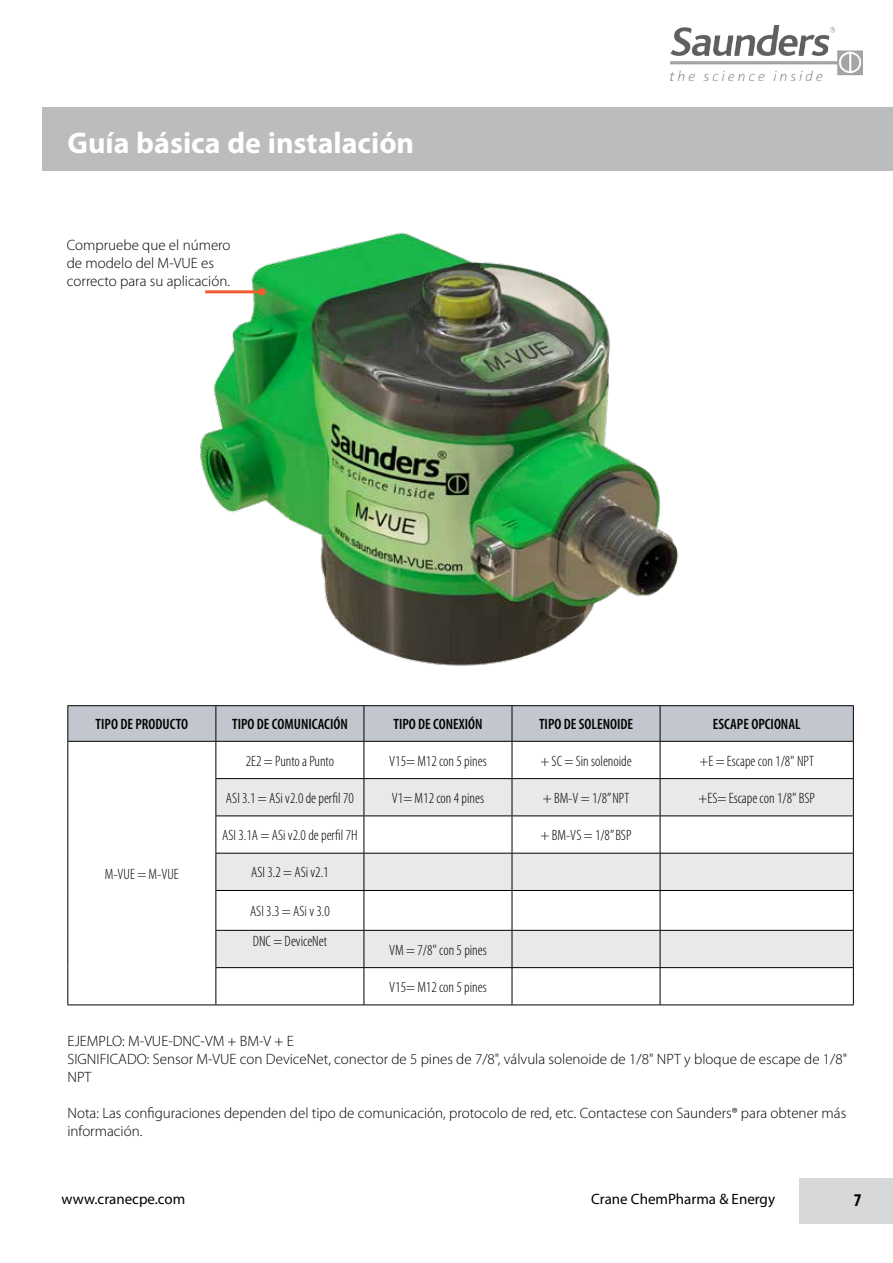
<style>
.page{position:relative;width:893px;height:1263px;background:#fff}
.page>*{position:absolute;margin:0;border:0;box-sizing:border-box;transform-origin:0 0}
.t1{font:700 30px "Myriad Pro";color:#fff}
.t2{font:700 condensed 18px "Myriad Pro";color:#000}
.t3{font:300 15px/18px "Myriad Pro";color:#000}
.t4{font:300 condensed 15px/29.5px "Myriad Pro";color:#000}
.t5{font:600 condensed 15px "Myriad Pro";color:#000}
.t6{font:15px "Myriad Pro";color:#000}
</style>
<div class="page">
<img style="left:671px;top:26px;width:191px;height:54px">
<div style="left:43px;top:107px;width:850px;height:64px;background:#babcbe"></div>
<div style="left:799px;top:1178px;width:94px;height:45px;background:#d5d7d8"></div>
<img style="left:200px;top:232px;width:479px;height:434px">
<div style="left:68px;top:706px;width:785px;height:35px;background:#c2c6ce"></div>
<svg style="left:216px;top:779px;width:637px;height:188px;fill:#e9e9ea"></svg>
<hr style="left:67px;top:1004px;width:149px;height:1px;background:#000">
<hr style="left:67px;top:705px;width:149px;height:1px;background:#000">
<hr style="left:67px;top:706px;width:1px;height:35px;background:#000">
<hr style="left:216px;top:705px;width:148px;height:1px;background:#000">
<hr style="left:215px;top:706px;width:1px;height:35px;background:#000">
<hr style="left:364px;top:705px;width:148px;height:1px;background:#000">
<hr style="left:364px;top:706px;width:1px;height:35px;background:#000">
<hr style="left:512px;top:705px;width:148px;height:1px;background:#000">
<hr style="left:512px;top:706px;width:1px;height:35px;background:#000">
<hr style="left:660px;top:705px;width:194px;height:1px;background:#000">
<hr style="left:660px;top:706px;width:1px;height:35px;background:#000">
<hr style="left:853px;top:706px;width:1px;height:35px;background:#000">
<hr style="left:67px;top:741px;width:149px;height:1px;background:#000">
<hr style="left:67px;top:742px;width:1px;height:37px;background:#000">
<hr style="left:216px;top:741px;width:148px;height:1px;background:#000">
<hr style="left:215px;top:742px;width:1px;height:36px;background:#000">
<hr style="left:364px;top:741px;width:148px;height:1px;background:#000">
<hr style="left:364px;top:742px;width:1px;height:36px;background:#000">
<hr style="left:512px;top:741px;width:148px;height:1px;background:#000">
<hr style="left:512px;top:742px;width:1px;height:36px;background:#000">
<hr style="left:660px;top:741px;width:194px;height:1px;background:#000">
<hr style="left:660px;top:742px;width:1px;height:36px;background:#000">
<hr style="left:853px;top:742px;width:1px;height:36px;background:#000">
<hr style="left:67px;top:779px;width:1px;height:37px;background:#000">
<hr style="left:215px;top:778px;width:149px;height:1px;background:#000">
<hr style="left:215px;top:779px;width:1px;height:36px;background:#000">
<hr style="left:364px;top:778px;width:148px;height:1px;background:#000">
<hr style="left:364px;top:779px;width:1px;height:36px;background:#000">
<hr style="left:512px;top:778px;width:148px;height:1px;background:#000">
<hr style="left:512px;top:779px;width:1px;height:36px;background:#000">
<hr style="left:660px;top:778px;width:194px;height:1px;background:#000">
<hr style="left:660px;top:779px;width:1px;height:36px;background:#000">
<hr style="left:853px;top:779px;width:1px;height:36px;background:#000">
<hr style="left:67px;top:816px;width:1px;height:37px;background:#000">
<hr style="left:215px;top:815px;width:149px;height:1px;background:#000">
<hr style="left:215px;top:816px;width:1px;height:37px;background:#000">
<hr style="left:364px;top:815px;width:148px;height:1px;background:#000">
<hr style="left:364px;top:816px;width:1px;height:37px;background:#000">
<hr style="left:512px;top:815px;width:148px;height:1px;background:#000">
<hr style="left:512px;top:816px;width:1px;height:37px;background:#000">
<hr style="left:660px;top:815px;width:194px;height:1px;background:#000">
<hr style="left:660px;top:816px;width:1px;height:37px;background:#000">
<hr style="left:853px;top:816px;width:1px;height:37px;background:#000">
<hr style="left:67px;top:853px;width:1px;height:37px;background:#000">
<hr style="left:215px;top:853px;width:149px;height:1px;background:#000">
<hr style="left:215px;top:853px;width:1px;height:37px;background:#000">
<hr style="left:364px;top:853px;width:148px;height:1px;background:#000">
<hr style="left:364px;top:853px;width:1px;height:37px;background:#000">
<hr style="left:512px;top:853px;width:148px;height:1px;background:#000">
<hr style="left:512px;top:853px;width:1px;height:37px;background:#000">
<hr style="left:660px;top:853px;width:194px;height:1px;background:#000">
<hr style="left:660px;top:853px;width:1px;height:37px;background:#000">
<hr style="left:853px;top:853px;width:1px;height:37px;background:#000">
<hr style="left:67px;top:890px;width:1px;height:40px;background:#000">
<hr style="left:215px;top:890px;width:149px;height:1px;background:#000">
<hr style="left:215px;top:891px;width:1px;height:39px;background:#000">
<hr style="left:364px;top:890px;width:148px;height:1px;background:#000">
<hr style="left:364px;top:891px;width:1px;height:39px;background:#000">
<hr style="left:512px;top:890px;width:148px;height:1px;background:#000">
<hr style="left:512px;top:891px;width:1px;height:39px;background:#000">
<hr style="left:660px;top:890px;width:194px;height:1px;background:#000">
<hr style="left:660px;top:891px;width:1px;height:39px;background:#000">
<hr style="left:853px;top:891px;width:1px;height:39px;background:#000">
<hr style="left:67px;top:930px;width:1px;height:38px;background:#000">
<hr style="left:215px;top:930px;width:149px;height:1px;background:#000">
<hr style="left:215px;top:931px;width:1px;height:36px;background:#000">
<hr style="left:364px;top:930px;width:148px;height:1px;background:#000">
<hr style="left:364px;top:931px;width:1px;height:36px;background:#000">
<hr style="left:512px;top:930px;width:148px;height:1px;background:#000">
<hr style="left:512px;top:931px;width:1px;height:36px;background:#000">
<hr style="left:660px;top:930px;width:194px;height:1px;background:#000">
<hr style="left:660px;top:931px;width:1px;height:36px;background:#000">
<hr style="left:853px;top:931px;width:1px;height:36px;background:#000">
<hr style="left:67px;top:968px;width:1px;height:36px;background:#000">
<hr style="left:215px;top:967px;width:149px;height:1px;background:#000">
<hr style="left:215px;top:968px;width:1px;height:36px;background:#000">
<hr style="left:364px;top:967px;width:148px;height:1px;background:#000">
<hr style="left:364px;top:968px;width:1px;height:36px;background:#000">
<hr style="left:512px;top:967px;width:148px;height:1px;background:#000">
<hr style="left:512px;top:968px;width:1px;height:36px;background:#000">
<hr style="left:660px;top:967px;width:194px;height:1px;background:#000">
<hr style="left:660px;top:968px;width:1px;height:36px;background:#000">
<hr style="left:853px;top:968px;width:1px;height:36px;background:#000">
<hr style="left:216px;top:1004px;width:148px;height:1px;background:#000">
<hr style="left:364px;top:1004px;width:148px;height:1px;background:#000">
<hr style="left:512px;top:1004px;width:148px;height:1px;background:#000">
<hr style="left:660px;top:1004px;width:194px;height:1px;background:#000">
<hr style="left:205px;top:290px;width:57px;height:3px;background:#f15d2f">
<div style="left:258px;top:288px;width:8px;height:7px;background:#f15d2f;border-radius:50%"></div>
<h1 class="t1" style="left:68px;top:123px;width:348px">Guía básica de instalación</h1>
<p class="t3" style="left:67px;top:236px;width:165px">Compruebe que el número de modelo del M-VUE es correcto para su aplicación.</p>
<p class="t5" style="left:96px;top:716px;width:94px">TIPO DE PRODUCTO</p>
<p class="t5" style="left:232px;top:716px;width:117px">TIPO DE COMUNICACIÓN</p>
<p class="t5" style="left:393px;top:716px;width:91px">TIPO DE CONEXIÓN</p>
<p class="t5" style="left:539px;top:716px;width:96px">TIPO DE SOLENOIDE</p>
<p class="t5" style="left:713px;top:716px;width:89px">ESCAPE OPCIONAL</p>
<p class="t4" style="left:105px;top:859px;width:76px">M-VUE = M-VUE</p>
<p class="t4" style="left:246px;top:746px;width:90px">2E2 = Punto a Punto</p>
<p class="t4" style="left:389px;top:746px;width:99px">V15= M12 con 5 pines</p>
<p class="t4" style="left:540px;top:746px;width:93px">+ SC = Sin solenoide</p>
<p class="t4" style="left:699px;top:746px;width:116px">+E = Escape con 1/8" NPT</p>
<p class="t4" style="left:226px;top:783px;width:129px">ASI 3.1 = ASi v2.0 de perfil 70</p>
<p class="t4" style="left:392px;top:783px;width:94px">V1= M12 con 4 pines</p>
<p class="t4" style="left:543px;top:783px;width:88px">+ BM-V = 1/8” NPT</p>
<p class="t4" style="left:698px;top:783px;width:118px">+ES= Escape con 1/8" BSP</p>
<p class="t4" style="left:222px;top:821px;width:137px">ASI 3.1A = ASi v2.0 de perfil 7H</p>
<p class="t4" style="left:541px;top:821px;width:92px">+ BM-VS = 1/8” BSP</p>
<p class="t4" style="left:251px;top:858px;width:79px">ASI 3.2 = ASi v2.1</p>
<p class="t4" style="left:250px;top:897px;width:81px">ASI 3.3 = ASi v 3.0<br>DNC = DeviceNet</p>
<p class="t4" style="left:389px;top:935px;width:99px">VM = 7/8" con 5 pines</p>
<p class="t4" style="left:389px;top:972px;width:99px">V15= M12 con 5 pines</p>
<p class="t3" style="left:67px;top:1032px;width:781px">EJEMPLO: M-VUE-DNC-VM + BM-V + E<br>SIGNIFICADO: Sensor M-VUE con DeviceNet, conector de 5 pines de 7/8", válvula solenoide de 1/8" NPT y bloque de escape de 1/8"<br>NPT</p>
<p class="t3" style="left:67px;top:1104px;width:780px">Nota: Las configuraciones dependen del tipo de comunicación, protocolo de red, etc. Contactese con Saunders® para obtener más información.</p>
<p class="t6" style="left:62px;top:1190px;width:125px">www.cranecpe.com</p>
<p class="t6" style="left:591px;top:1189px;width:185px">Crane ChemPharma &amp; Energy</p>
<p class="t2" style="left:854px;top:1189px;width:9px">7</p>
</div>
